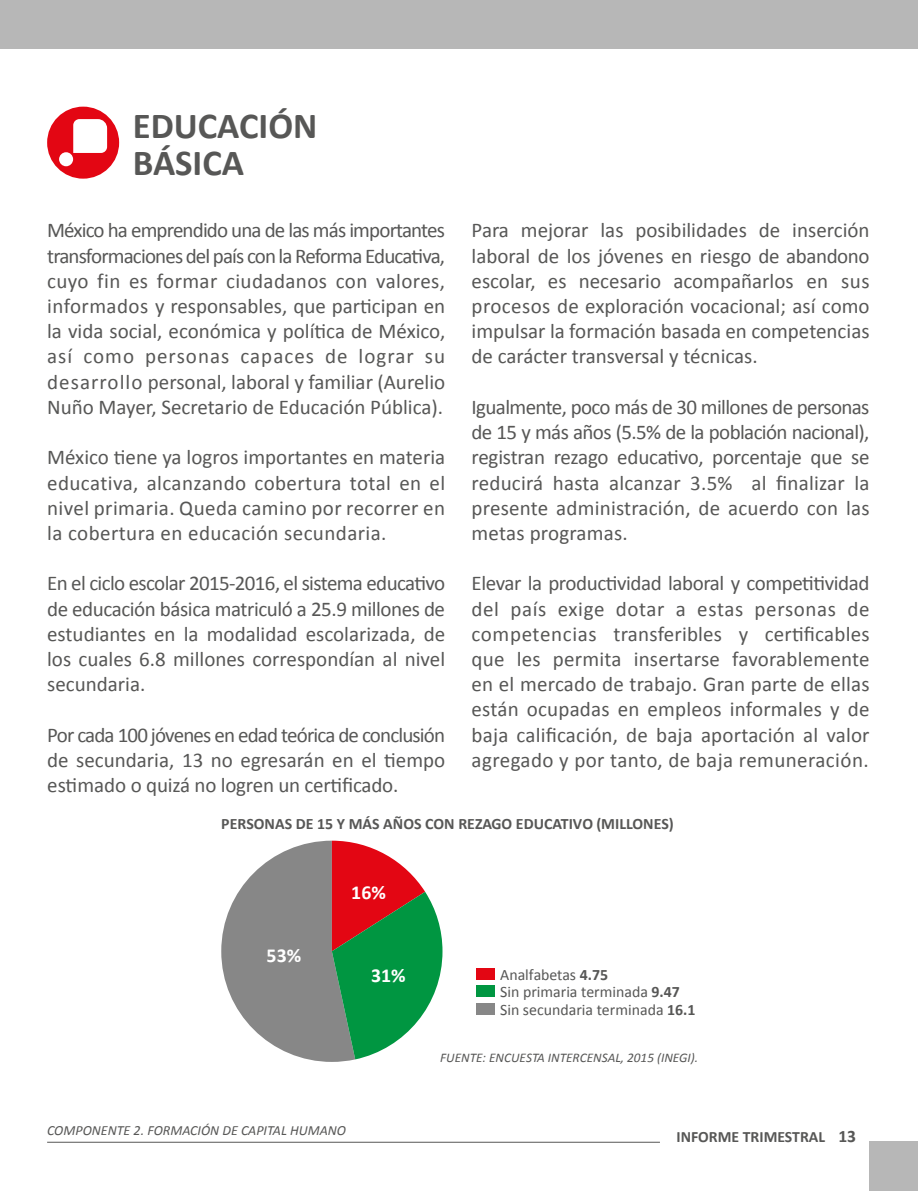
<style>
.page{position:relative;width:918px;height:1191px;background:#fff}
.page>*{position:absolute;margin:0;border:0;box-sizing:border-box;transform-origin:0 0}
.t1{font:700 36.75px/36.8px "Calibri";color:#575756}
.t2{font:21px/25.2px "Calibri";color:#575756;text-align:justify}
.t3{font:700 19.78px "Calibri";color:#fff}
.t4{font:15.92px/17.3px "Calibri";color:#575756}
.t5{font:700 15.92px "Calibri";color:#575756}
.t6{font:700 15.75px "Calibri";color:#575756}
.t7{font:italic 14px "Calibri";color:#575756}
.t8{font:italic 13.3px "Calibri";color:#575756}
.s1{font-weight:700}
.s2{font-size:17.5px}
</style>
<div class="page">
<div style="left:0;top:0;width:918px;height:49px;background:#b7b7b7"></div>
<div style="left:869px;top:1141px;width:49px;height:50px;background:#b7b7b7"></div>
<hr style="left:47px;top:1141px;width:613px;height:1px;background:#575756">
<svg style="left:47px;top:107px;width:72px;height:72px"></svg>
<svg style="left:221px;top:840px;width:221px;height:222px"></svg>
<div style="left:476px;top:968px;width:18px;height:12px;background:#e30613"></div>
<div style="left:476px;top:985px;width:18px;height:12px;background:#009641"></div>
<div style="left:476px;top:1003px;width:18px;height:11px;background:#878787"></div>
<h1 class="t1" style="left:133px;top:107px;width:186px">EDUCACIÓN<br>BÁSICA</h1>
<p class="t2" style="left:47px;top:218px;width:399px">México ha emprendido una de las más importantes transformaciones del país con la Reforma Educativa, cuyo fin es formar ciudadanos con valores, informados y responsables, que participan en la vida social, económica y política de México, así como personas capaces de lograr su desarrollo personal, laboral y familiar (Aurelio Nuño Mayer, Secretario de Educación Pública).</p>
<p class="t2" style="left:47px;top:445px;width:399px">México tiene ya logros importantes en materia educativa, alcanzando cobertura total en el nivel primaria. Queda camino por recorrer en la cobertura en educación secundaria.</p>
<p class="t2" style="left:47px;top:571px;width:399px">En el ciclo escolar 2015-2016, el sistema educativo de educación básica matriculó a 25.9 millones de estudiantes en la modalidad escolarizada, de los cuales 6.8 millones correspondían al nivel secundaria.</p>
<p class="t2" style="left:47px;top:722px;width:399px">Por cada 100 jóvenes en edad teórica de conclusión de secundaria, 13 no egresarán en el tiempo estimado o quizá no logren un certificado.</p>
<p class="t2" style="left:471px;top:218px;width:399px">Para mejorar las posibilidades de inserción laboral de los jóvenes en riesgo de abandono escolar, es necesario acompañarlos en sus procesos de exploración vocacional; así como impulsar la formación basada en competencias de carácter transversal y técnicas.</p>
<p class="t2" style="left:471px;top:394px;width:399px">Igualmente, poco más de 30 millones de personas de 15 y más años (5.5% de la población nacional), registran rezago educativo, porcentaje que se reducirá hasta alcanzar 3.5% al finalizar la presente administración, de acuerdo con las metas programas.</p>
<p class="t2" style="left:471px;top:571px;width:399px">Elevar la productividad laboral y competitividad del país exige dotar a estas personas de competencias transferibles y certificables que les permita insertarse favorablemente en el mercado de trabajo. Gran parte de ellas están ocupadas en empleos informales y de baja calificación, de baja aportación al valor agregado y por tanto, de baja remuneración.</p>
<p class="t5" style="left:221px;top:813px;width:454px">PERSONAS DE 15 Y MÁS AÑOS CON REZAGO EDUCATIVO (MILLONES)</p>
<p class="t3" style="left:267px;top:942px;width:36px">53%</p>
<p class="t3" style="left:351px;top:880px;width:36px">16%</p>
<p class="t3" style="left:371px;top:963px;width:36px">31%</p>
<p class="t7" style="left:47px;top:1121px;width:300px">COMPONENTE 2. FORMACIÓN DE CAPITAL HUMANO</p>
<p class="t4" style="left:500px;top:966px;width:197px">Analfabetas <span class="s1">4.75<br></span>Sin primaria terminada <span class="s1">9.47<br></span>Sin secundaria terminada <span class="s1">16.1</span></p>
<p class="t8" style="left:440px;top:1048px;width:259px">FUENTE: ENCUESTA INTERCENSAL, 2015 (INEGI).</p>
<p class="t6" style="left:676px;top:1126px;width:181px">INFORME TRIMESTRAL <span class="s2">13</span></p>
</div>
